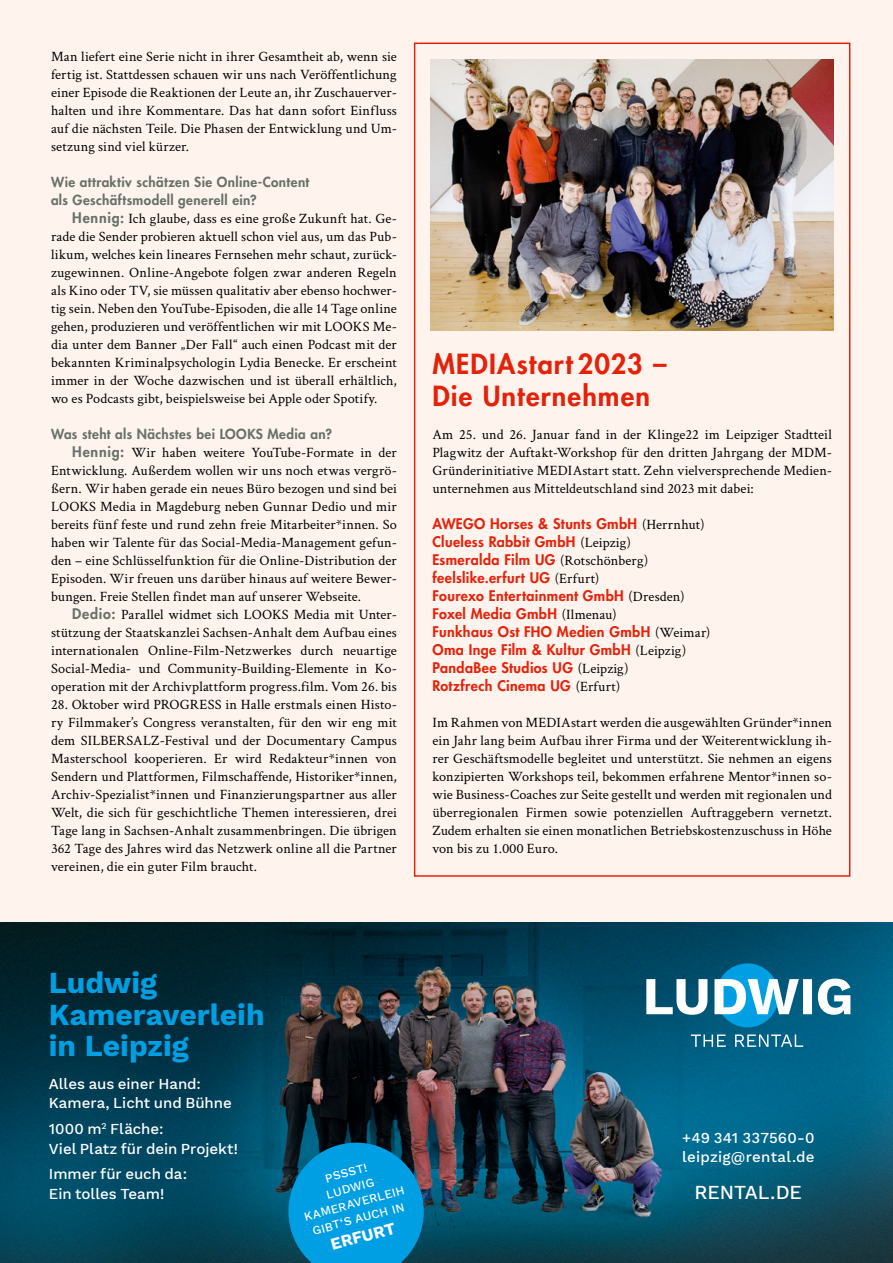
<style>
.page{position:relative;width:893px;height:1263px;background:#fef3ed}
.page>*{position:absolute;margin:0;border:0;box-sizing:border-box;transform-origin:0 0}
.t1{font:700 30px/31.5px "Work Sans";color:#009ee3}
._3_Head_groß{font:800 27px/31.5px "Futura Std";letter-spacing:.04em;color:#e4220a}
.t2{font:500 19.5px "Work Sans";letter-spacing:-.005em;color:#fff}
.t3{font:700 16.5px "Work Sans";color:#fff}
.t4{font:500 15px/19.5px "Work Sans";color:#fff}
.Text_mit_Einzug{font:14.25px/18px "Crimson Text";letter-spacing:.005em;color:#000;text-align:justify}
.Text{font:14.25px/18px "Crimson Text";letter-spacing:.005em;color:#000;text-align:justify}
.Text-2{font:800 14.25px "Futura Std";letter-spacing:.025em;color:#e4220a}
.Interview_Frage{font:800 13.5px/18px "Futura Std";letter-spacing:.03em;color:#677168}
.t5{font:500 12px/15.8px "Work Sans";color:#fff;text-align:center}
.s1{font-family:"Futura Std";font-weight:800;color:#677168}
.s2{font-family:"Crimson Text";font-weight:400;color:#000}
</style>
<div class="page">
<img style="left:431px;top:60px;width:402px;height:271px">
<div style="left:414px;top:43px;width:436px;height:834px;border:2px solid #e4220a"></div>
<img style="left:0;top:923px;width:893px;height:340px">
<div style="left:716px;top:963px;width:63px;height:64px;background:#009ee3;border-radius:50%"></div>
<svg style="left:646px;top:978px;width:204px;height:37px;background:#83b5ca"></svg>
<svg style="left:691px;top:1034px;width:112px;height:13px"></svg>
<svg style="left:288px;top:1143px;width:136px;height:120px;background:#048cc8"></svg>
<p class="Text_mit_Einzug" style="left:51px;top:46px;width:347px">Man liefert eine Serie nicht in ihrer Gesamtheit ab, wenn sie fertig ist. Stattdessen schauen wir uns nach Veröffentlichung einer Episode die Reaktionen der Leute an, ihr Zuschauerver&shy;halten und ihre Kommentare. Das hat dann sofort Einfluss auf die nächsten Teile. Die Phasen der Entwicklung und Um&shy;setzung sind viel kürzer.</p>
<p class="Interview_Frage" style="left:51px;top:173px;width:260px">Wie attraktiv schätzen Sie Online-Content als Geschäftsmodell generell ein?</p>
<p class="Text_mit_Einzug" style="left:51px;top:208px;width:347px;text-indent:21px"><span class="s1">Hennig:</span> Ich glaube, dass es eine große Zukunft hat. Ge&shy;rade die Sender probieren aktuell schon viel aus, um das Pub&shy;likum, welches kein lineares Fernsehen mehr schaut, zurück&shy;zugewinnen. Online-Angebote folgen zwar anderen Regeln als Kino oder TV, sie müssen qualitativ aber ebenso hochwer&shy;tig sein. Neben den YouTube-Episoden, die alle 14 Tage online gehen, produzieren und veröffentlichen wir mit LOOKS Me&shy;dia unter dem Banner „Der Fall“ auch einen Podcast mit der bekannten Kriminalpsychologin Lydia Benecke. Er erscheint immer in der Woche dazwischen und ist überall erhältlich, wo es Podcasts gibt, beispielsweise bei Apple oder Spotify.</p>
<p class="Interview_Frage" style="left:51px;top:425px;width:283px">Was steht als Nächstes bei LOOKS Media an?</p>
<p class="Text_mit_Einzug" style="left:51px;top:442px;width:347px;text-indent:21px"><span class="s1">Hennig:</span> Wir haben weitere YouTube-Formate in der Entwicklung. Außerdem wollen wir uns noch etwas vergrö&shy;ßern. Wir haben gerade ein neues Büro bezogen und sind bei LOOKS Media in Magdeburg neben Gunnar Dedio und mir bereits fünf feste und rund zehn freie Mitarbeiter*innen. So haben wir Talente für das Social-Media-Management gefun&shy;den – eine Schlüsselfunktion für die Online-Distribution der Episoden. Wir freuen uns darüber hinaus auf weitere Bewer&shy;bungen. Freie Stellen findet man auf unserer Webseite.</p>
<p class="Text_mit_Einzug" style="left:51px;top:604px;width:347px;text-indent:21px"><span class="s1">Dedio:</span> Parallel widmet sich LOOKS Media mit Unter&shy;stützung der Staatskanzlei Sachsen-Anhalt dem Aufbau eines internationalen Online-Film-Netzwerkes durch neuartige Social-Media- und Community-Building-Elemente in Ko&shy;operation mit der Archivplattform progress.film. Vom 26. bis</p>
<p class="Text_mit_Einzug" style="left:51px;top:694px;width:347px">28. Oktober wird PROGRESS in Halle erstmals einen Histo&shy;ry Filmmaker’s Congress veranstalten, für den wir eng mit dem SILBERSALZ-Festival und der Documentary Campus Masterschool kooperieren. Er wird Redakteur*innen von Sendern und Plattformen, Filmschaffende, Historiker*innen, Archiv-Spezialist*innen und Finanzierungspartner aus aller Welt, die sich für geschichtliche Themen interessieren, drei Tage lang in Sachsen-Anhalt zusammenbringen. Die übrigen 362 Tage des Jahres wird das Netzwerk online all die Partner vereinen, die ein guter Film braucht.</p>
<p class="_3_Head_groß" style="left:432px;top:349px;width:236px">MEDIAstart 2023 –<br>Die Unternehmen</p>
<p class="Text" style="left:432px;top:424px;width:401px">Am 25. und 26. Januar fand in der Klinge22 im Leipziger Stadtteil Plagwitz der Auftakt-Workshop für den dritten Jahrgang der MDM-Gründerinitiative MEDIAstart statt. Zehn vielversprechende Medien&shy;unternehmen aus Mitteldeutschland sind 2023 mit dabei:</p>
<p class="Text-2" style="left:432px;top:514px;width:274px">AWEGO Horses &amp; Stunts GmbH <span class="s2">(Herrnhut)</span></p>
<p class="Text-2" style="left:432px;top:532px;width:200px">Clueless Rabbit GmbH <span class="s2">(Leipzig)</span></p>
<p class="Text-2" style="left:432px;top:550px;width:217px">Esmeralda Film UG <span class="s2">(Rotschönberg)</span></p>
<p class="Text-2" style="left:432px;top:568px;width:169px">feelslike.erfurt UG <span class="s2">(Erfurt)</span></p>
<p class="Text-2" style="left:432px;top:586px;width:254px">Fourexo Entertainment GmbH <span class="s2">(Dresden)</span></p>
<p class="Text-2" style="left:432px;top:604px;width:186px">Foxel Media GmbH <span class="s2">(Ilmenau)</span></p>
<p class="Text-2" style="left:432px;top:622px;width:279px">Funkhaus Ost FHO Medien GmbH <span class="s2">(Weimar)</span></p>
<p class="Text-2" style="left:432px;top:640px;width:255px">Oma Inge Film &amp; Kultur GmbH <span class="s2">(Leipzig)</span></p>
<p class="Text-2" style="left:432px;top:658px;width:198px">PandaBee Studios UG <span class="s2">(Leipzig)</span></p>
<p class="Text-2" style="left:432px;top:676px;width:189px">Rotzfrech Cinema UG <span class="s2">(Erfurt)</span></p>
<p class="Text" style="left:432px;top:712px;width:401px">Im Rahmen von MEDIAstart werden die ausgewählten Gründer*innen ein Jahr lang beim Aufbau ihrer Firma und der Weiterentwicklung ih&shy;rer Geschäftsmodelle begleitet und unterstützt. Sie nehmen an eigens konzipierten Workshops teil, bekommen erfahrene Mentor*innen so&shy;wie Business-Coaches zur Seite gestellt und werden mit regionalen und überregionalen Firmen sowie potenziellen Auftraggebern vernetzt.<br>Zudem erhalten sie einen monatlichen Betriebskostenzuschuss in Höhe von bis zu 1.000 Euro.</p>
<p class="t1" style="left:49px;top:969px;width:217px">Ludwig<br>Kameraverleih in Leipzig</p>
<p class="t4" style="left:49px;top:1074px;width:184px">Alles aus einer Hand:<br>Kamera, Licht und Bühne</p>
<p class="t4" style="left:49px;top:1120px;width:191px">1000 m<sup>2</sup> Fläche:<br>Viel Platz für dein Projekt!</p>
<p class="t4" style="left:49px;top:1165px;width:140px">Immer für euch da:<br>Ein tolles Team!</p>
<p class="t5" style="left:294px;top:1179px;width:105px;rotate:-15deg">PSSST!<br>LUDWIG<br>KAMERAVERLEIH<br>GIBT‘S AUCH IN</p>
<p class="t3" style="left:328px;top:1235px;width:68px;rotate:-15deg">ERFURT</p>
<p class="t4" style="left:682px;top:1128px;width:134px">+49 341 337560-0 leipzig@rental.de</p>
<p class="t2" style="left:695px;top:1181px;width:109px">RENTAL.DE</p>
</div>
